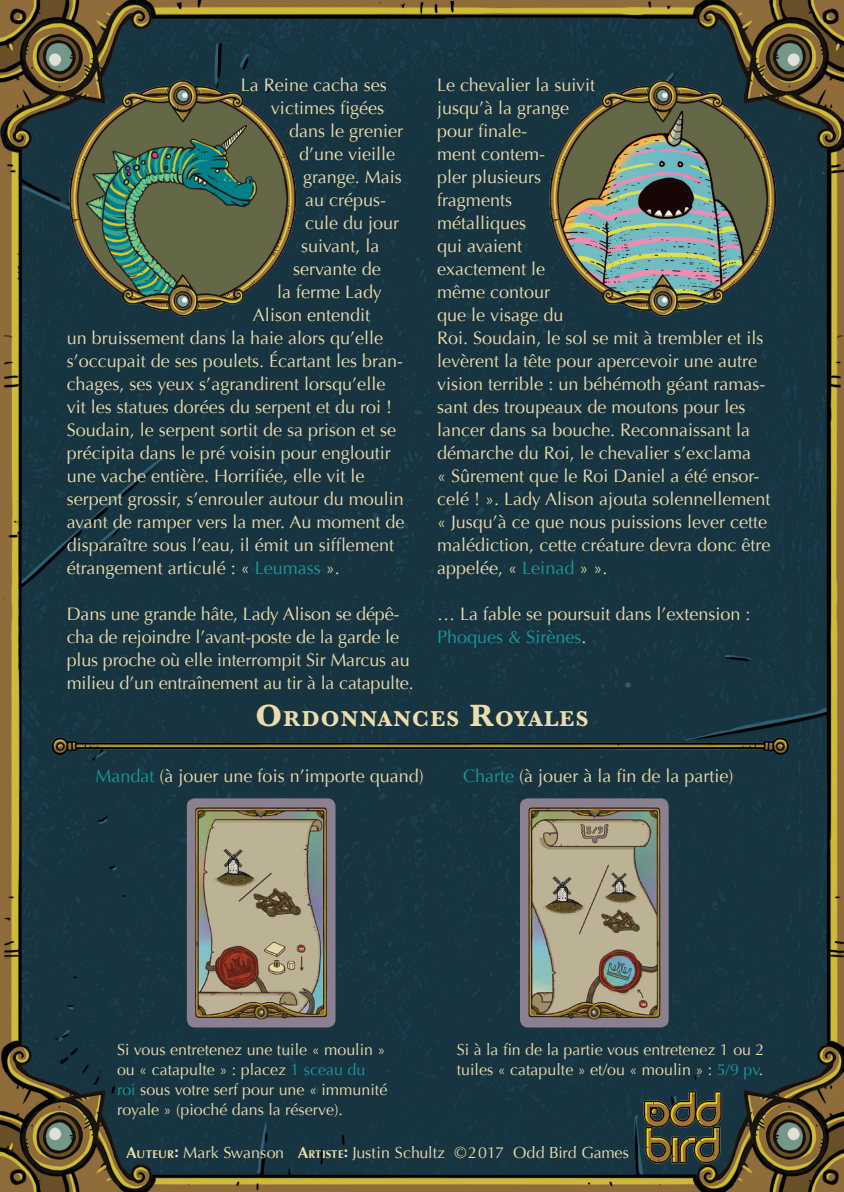
<style>
.page{position:relative;width:844px;height:1192px;background:#fff}
.page>*{position:absolute;margin:0;border:0;box-sizing:border-box;transform-origin:0 0}
.t1{font:700 22.4px "Baskerville";letter-spacing:.055em;color:#ebdcac}
.t2{font:18px/23px "Optima";color:#ebdcac}
.t3{font:16px/20px "Optima";color:#ebdcac}
.s1{color:#19999a}
.s2{font-size:32px}
.s3{font-weight:700}
.s4{font-weight:700;font-size:11.2px}
</style>
<div class="page">
<img style="left:0;top:0;width:843px;height:1192px">
<img style="left:61px;top:76px;width:245px;height:243px">
<img style="left:49px;top:727px;width:566px;height:31px">
<img style="left:615px;top:727px;width:180px;height:31px">
<img style="left:542px;top:76px;width:243px;height:243px;border-radius:120px">
<img style="left:519px;top:798px;width:149px;height:229px">
<img style="left:187px;top:798px;width:148px;height:229px">
<img style="left:639px;top:1090px;width:85px;height:77px">
<svg style="left:841px;top:0;width:3px;height:4px"></svg>
<p class="t2" style="left:241px;top:74px;width:147px">La Reine cacha ses</p>
<p class="t2" style="left:271px;top:97px;width:115px">victimes figées</p>
<p class="t2" style="left:289px;top:120px;width:116px">dans le grenier</p>
<p class="t2" style="left:299px;top:143px;width:98px">d’une vieille</p>
<p class="t2" style="left:303px;top:166px;width:100px">grange. Mais</p>
<p class="t2" style="left:305px;top:189px;width:83px">au crépus-</p>
<p class="t2" style="left:305px;top:212px;width:96px">cule du jour</p>
<p class="t2" style="left:301px;top:235px;width:80px">suivant, la</p>
<p class="t2" style="left:293px;top:258px;width:89px">servante de</p>
<p class="t2" style="left:277px;top:281px;width:106px">la ferme Lady</p>
<p class="t2" style="left:253px;top:304px;width:119px">Alison entendit</p>
<p class="t2" style="left:67px;top:327px;width:318px">un bruissement dans la haie alors qu’elle</p>
<p class="t2" style="left:67px;top:350px;width:337px">s’occupait de ses poulets. Écartant les bran-</p>
<p class="t2" style="left:67px;top:373px;width:320px">chages, ses yeux s’agrandirent lorsqu’elle</p>
<p class="t2" style="left:67px;top:396px;width:327px">vit les statues dorées du serpent et du roi !</p>
<p class="t2" style="left:67px;top:419px;width:331px">Soudain, le serpent sortit de sa prison et se</p>
<p class="t2" style="left:67px;top:442px;width:325px">précipita dans le pré voisin pour engloutir</p>
<p class="t2" style="left:67px;top:465px;width:299px">une vache entière. Horrifiée, elle vit le</p>
<p class="t2" style="left:67px;top:488px;width:338px">serpent grossir, s’enrouler autour du moulin</p>
<p class="t2" style="left:67px;top:511px;width:339px">avant de ramper vers la mer. Au moment de</p>
<p class="t2" style="left:67px;top:534px;width:328px">disparaître sous l’eau, il émit un sifflement</p>
<p class="t2" style="left:67px;top:557px;width:274px">étrangement articulé : « <span class="s1">Leumass</span> ».</p>
<p class="t2" style="left:67px;top:603px;width:348px">Dans une grande hâte, Lady Alison se dépê&shy;cha de rejoindre l’avant-poste de la garde le plus proche où elle interrompit Sir Marcus au milieu d’un entraînement au tir à la catapulte.</p>
<p class="t1" style="left:255px;top:703px;width:334px"><span class="s2">O</span>RDONNANCES <span class="s2">R</span>OYALES</p>
<p class="t2" style="left:437px;top:74px;width:335px">Le chevalier la suivit<br>jusqu’à la grange<br>pour finale-<br>ment contem-<br>pler plusieurs<br>fragments<br>métalliques<br>qui avaient<br>exactement le<br>même contour<br>que le visage du<br>Roi. Soudain, le sol se mit à trembler et ils levèrent la tête pour apercevoir une autre vision terrible : un béhémoth géant ramas&shy;sant des troupeaux de moutons pour les lancer dans sa bouche. Reconnaissant la démarche du Roi, le chevalier s’exclama<br>« Sûrement que le Roi Daniel a été ensor&shy;celé ! ». Lady Alison ajouta solennellement « Jusqu’à ce que nous puissions lever cette malédiction, cette créature devra donc être appelée, « <span class="s1">Leinad</span> » ».</p>
<p class="t2" style="left:437px;top:603px;width:315px">… La fable se poursuit dans l’extension :<br><span class="s1">Phoques &amp; Sirènes</span>.</p>
<p class="t2" style="left:95px;top:764px;width:330px"><span class="s1">Mandat</span> (à jouer une fois n’importe quand)</p>
<p class="t2" style="left:463px;top:764px;width:272px"><span class="s1">Charte</span> (à jouer à la fin de la partie)</p>
<p class="t3" style="left:117px;top:1039px;width:272px">Si vous entretenez une tuile « moulin » ou « catapulte » : placez <span class="s1">1 sceau du roi</span> sous votre serf pour une « immunité royale » (pioché dans la réserve).</p>
<p class="t3" style="left:456px;top:1039px;width:309px">Si à la fin de la partie vous entretenez 1 ou 2 tuiles « catapulte » et/ou « moulin » : <span class="s1">5/9 pv</span>.</p>
<p class="t3" style="left:126px;top:1143px;width:504px"><span class="s3">A</span><span class="s4">UTEUR</span><span class="s3">:</span> Mark Swanson <span class="s3">A</span><span class="s4">RTISTE</span><span class="s3">:</span> Justin Schultz ©2017 Odd Bird Games</p>
</div>
